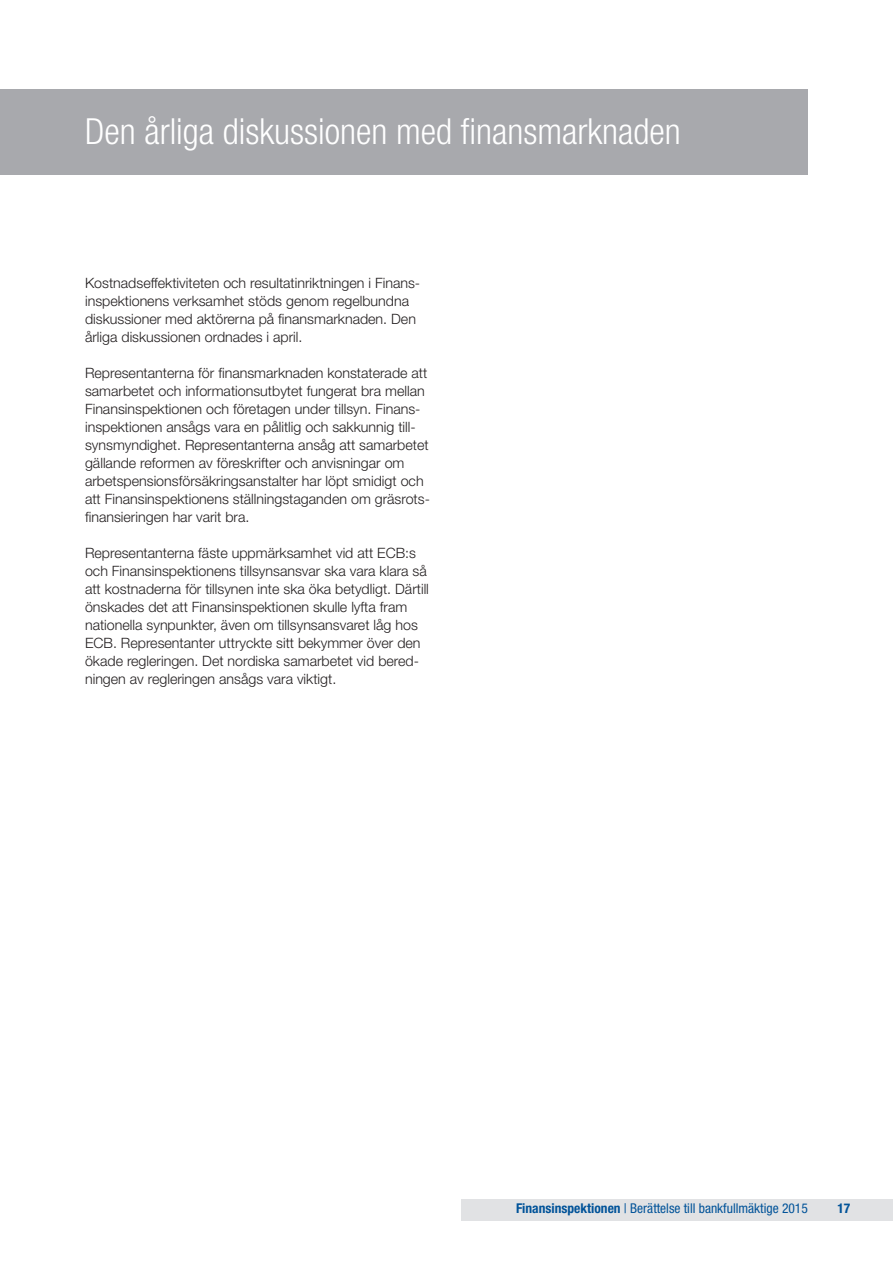
<style>
.page{position:relative;width:893px;height:1263px;background:#fff}
.page>*{position:absolute;margin:0;border:0;box-sizing:border-box;transform-origin:0 0}
.Pääotsikko_harmaalla{font:300 condensed 36px "Helvetica Neue LT Std";color:#fff}
.Leipis{font:300 14.25px/18px "Helvetica Neue LT Std";color:#231f20}
.t1{font:condensed 13.5px "Helvetica Neue LT Std";color:#015399}
.t2{font:700 condensed 13.5px "Helvetica Neue LT Std";color:#015399}
.s1{font-weight:700}
</style>
<div class="page">
<div style="left:461px;top:1199px;width:432px;height:21px;background:#e1e2e4"></div>
<div style="left:0;top:89px;width:808px;height:85px;background:#a8a9ad"></div>
<p class="Pääotsikko_harmaalla" style="left:85px;top:111px;width:597px">Den årliga diskussionen med finansmarknaden</p>
<p class="Leipis" style="left:85px;top:274px;width:335px">Kostnadseffektiviteten och resultatinriktningen i Finans&shy;inspektionens verksamhet stöds genom regelbundna diskussioner med aktörerna på finansmarknaden. Den årliga diskussionen ordnades i april.</p>
<p class="Leipis" style="left:85px;top:364px;width:345px">Representanterna för finansmarknaden konstaterade att samarbetet och informationsutbytet fungerat bra mellan Finansinspektionen och företagen under tillsyn. Finans&shy;inspektionen ansågs vara en pålitlig och sakkunnig till&shy;synsmyndighet. Representanterna ansåg att samarbetet gällande reformen av föreskrifter och anvisningar om arbetspensionsförsäkringsanstalter har löpt smidigt och att Finansinspektionens ställningstaganden om gräsrots&shy;finansieringen har varit bra.</p>
<p class="Leipis" style="left:85px;top:544px;width:345px">Representanterna fäste uppmärksamhet vid att ECB:s och Finansinspektionens tillsynsansvar ska vara klara så att kostnaderna för tillsynen inte ska öka betydligt. Därtill önskades det att Finansinspektionen skulle lyfta fram nationella synpunkter, även om tillsynsansvaret låg hos ECB. Representanter uttryckte sitt bekymmer över den ökade regleringen. Det nordiska samarbetet vid bered&shy;ningen av regleringen ansågs vara viktigt.</p>
<p class="t1" style="left:516px;top:1200px;width:293px"><span class="s1">Finansinspektionen</span> | Berättelse till bankfullmäktige 2015</p>
<p class="t2" style="left:837px;top:1200px;width:14px">17</p>
</div>
